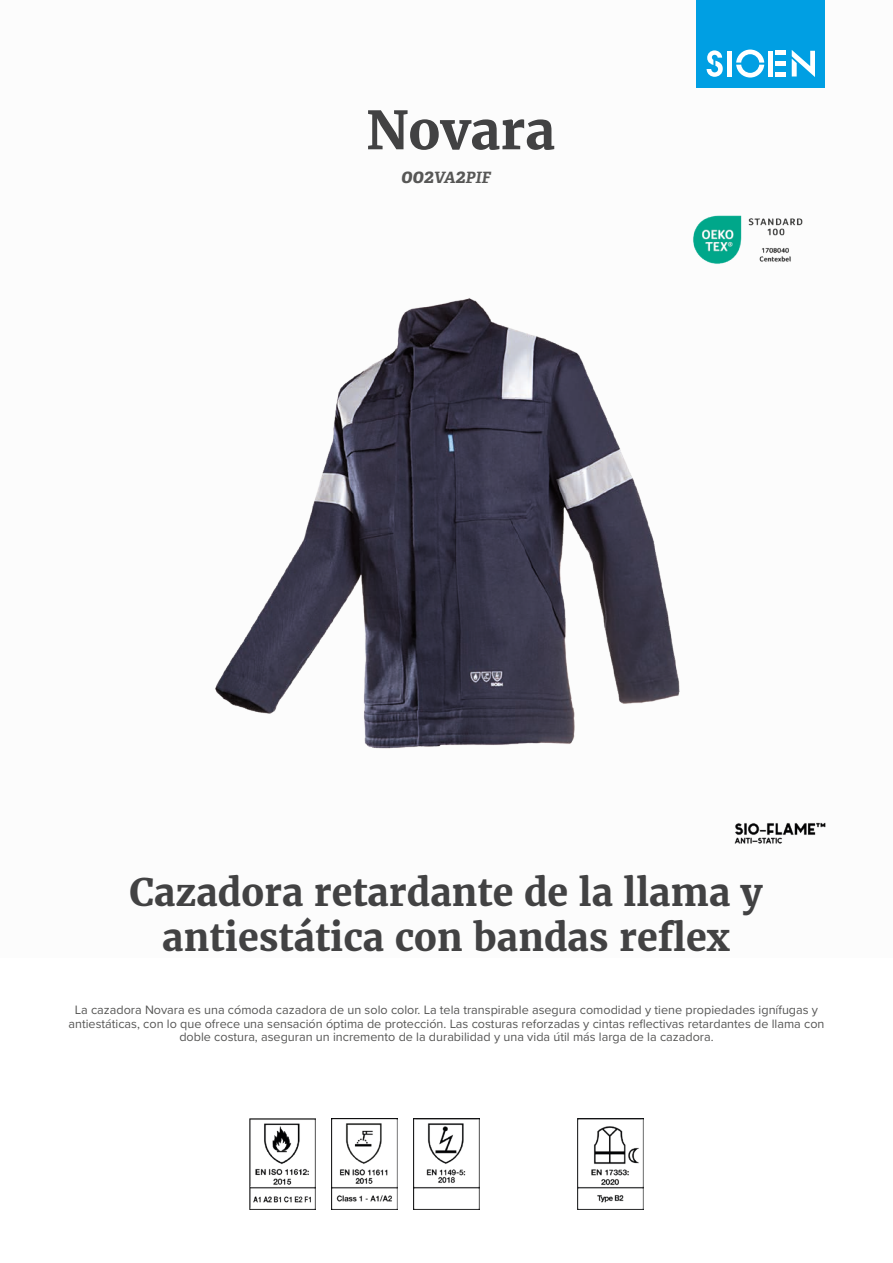
<style>
.page{position:relative;width:893px;height:1263px;background:#fff}
.page>*{position:absolute;margin:0;border:0;box-sizing:border-box;transform-origin:0 0}
.t1{font:700 52.5px "Merriweather";color:#424243}
.t2{font:700 37.5px/45px "Merriweather";color:#424243;text-align:center}
.t3{font:italic 700 15.6px "Adelle";color:#575756}
.t4{font:12.6px/13.6px "Proxima Nova";color:#575756;text-align:center}
.s1{font-size:19.5px}
</style>
<div class="page">
<div style="left:697px;top:0;width:128px;height:88px;background:#009fe3"></div>
<svg style="left:707px;top:50px;width:16px;height:27px"></svg>
<svg style="left:736px;top:50px;width:28px;height:28px"></svg>
<div style="left:727px;top:51px;width:5px;height:26px;background:#fff"></div>
<div style="left:768px;top:51px;width:5px;height:26px;background:#fff"></div>
<div style="left:775px;top:72px;width:11px;height:5px;background:#fff"></div>
<div style="left:775px;top:61px;width:11px;height:5px;background:#fff"></div>
<hr style="left:775px;top:51px;width:11px;height:4px;background:#fff">
<svg style="left:792px;top:50px;width:23px;height:27px"></svg>
<img style="left:734px;top:822px;width:92px;height:22px">
<img style="left:693px;top:215px;width:110px;height:49px">
<img style="left:249px;top:1118px;width:67px;height:92px">
<img style="left:331px;top:1118px;width:66px;height:92px">
<img style="left:413px;top:1118px;width:67px;height:92px">
<img style="left:577px;top:1118px;width:67px;height:92px">
<img style="left:215px;top:298px;width:465px;height:451px">
<h1 class="t1" style="left:366px;top:95px;width:190px">Novara</h1>
<p class="t3" style="left:401px;top:168px;width:91px"><span class="s1">002</span>VA<span class="s1">2</span>PIF</p>
<h2 class="t2" style="left:129px;top:869px;width:634px">Cazadora retardante de la llama y antiestática con bandas reflex</h2>
<p class="t4" style="left:68px;top:1002px;width:758px">La cazadora Novara es una cómoda cazadora de un solo color. La tela transpirable asegura comodidad y tiene propiedades ignífugas y antiestáticas, con lo que ofrece una sensación óptima de protección. Las costuras reforzadas y cintas reflectivas retardantes de llama con doble costura, aseguran un incremento de la durabilidad y una vida útil más larga de la cazadora.</p>
</div>
